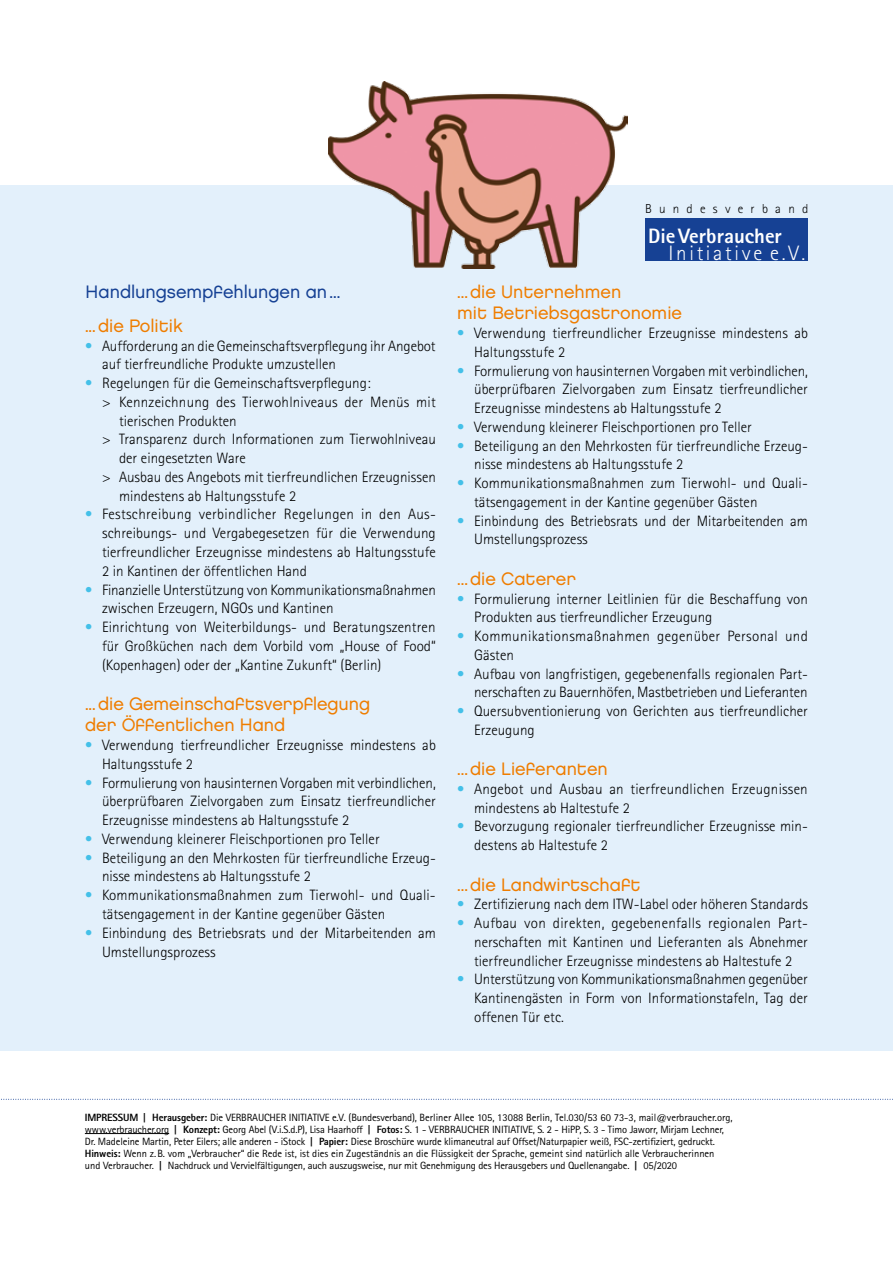
<style>
.page{position:relative;width:893px;height:1263px;background:#fff}
.page>*{position:absolute;margin:0;border:0;box-sizing:border-box;transform-origin:0 0}
.t1{font:800 20.85px "Rotis Sans Serif";color:#fff}
.t2{font:300 20.85px "Rotis Sans Serif";letter-spacing:.13em;color:#fff}
.t3{font:18px/21.6px "Chalet London Nineteen Eighty";color:#ef7d00}
.t4{font:18px "Chalet London Nineteen Eighty";color:#164194}
.t5{font:300 15px/18.8px "Rotis Sans Serif";color:#000}
.t6{font:300 15px/18.8px "Rotis Sans Serif";letter-spacing:.025em;color:#000}
.t7{font:300 13.05px "Rotis Sans Serif";color:#000}
.t8{font:10.5px/12px "Rotis Sans Serif";letter-spacing:-.01em;color:#000}
.s1{color:#44c0e8}
.s2{font-weight:800}
.s3{font-weight:700}
</style>
<div class="page">
<div style="left:0;top:185px;width:893px;height:865px;background:#e3f0fb"></div>
<hr style="left:85px;top:1133px;width:84px;height:1px;background:#000">
<svg style="left:1px;top:1099px;width:892px;height:1px"></svg>
<img style="left:328px;top:81px;width:299px;height:188px">
<div style="left:645px;top:219px;width:163px;height:42px;background:#164194"></div>
<p class="t4" style="left:86px;top:280px;width:256px">Handlungsempfehlungen an...</p>
<p class="t3" style="left:85px;top:315px;width:99px">...die Politik</p>
<p class="t5" style="left:102px;top:336px;width:335px;text-indent:-17px"><span class="s1">•</span> Aufforderung an die Gemeinschaftsverpflegung ihr Angebot auf tierfreundliche Produkte umzustellen</p>
<p class="t5" style="left:85px;top:374px;width:287px"><span class="s1">•</span> Regelungen für die Gemeinschaftsverpflegung:</p>
<p class="t5" style="left:102px;top:393px;width:335px">&gt; Kennzeichnung des Tierwohlniveaus der Menüs mit</p>
<p class="t5" style="left:119px;top:411px;width:119px">tierischen Produkten</p>
<p class="t5" style="left:102px;top:430px;width:335px">&gt; Transparenz durch Informationen zum Tierwohlniveau</p>
<p class="t5" style="left:119px;top:449px;width:128px">der eingesetzten Ware</p>
<p class="t5" style="left:102px;top:468px;width:335px">&gt; Ausbau des Angebots mit tierfreundlichen Erzeugnissen</p>
<p class="t5" style="left:119px;top:486px;width:179px">mindestens ab Haltungsstufe 2</p>
<p class="t5" style="left:102px;top:505px;width:335px;text-align:justify;text-indent:-17px"><span class="s1">•</span> Festschreibung verbindlicher Regelungen in den Aus&shy;schreibungs- und Vergabegesetzen für die Verwendung tierfreundlicher Erzeugnisse mindestens ab Haltungsstufe 2 in Kantinen der öffentlichen Hand</p>
<p class="t5" style="left:102px;top:580px;width:335px;text-indent:-17px"><span class="s1">•</span> Finanzielle Unterstützung von Kommunikationsmaßnahmen zwischen Erzeugern, NGOs und Kantinen</p>
<p class="t5" style="left:102px;top:618px;width:335px;text-align:justify;text-indent:-17px"><span class="s1">•</span> Einrichtung von Weiterbildungs- und Beratungszentren für Großküchen nach dem Vorbild vom „House of Food“ (Kopenhagen) oder der „Kantine Zukunft“ (Berlin)</p>
<p class="t3" style="left:85px;top:693px;width:287px">...die Gemeinschaftsverpflegung der Öffentlichen Hand</p>
<p class="t5" style="left:102px;top:736px;width:335px;text-indent:-17px"><span class="s1">•</span> Verwendung tierfreundlicher Erzeugnisse mindestens ab<br>Haltungsstufe 2</p>
<p class="t5" style="left:102px;top:773px;width:335px;text-align:justify;text-indent:-17px"><span class="s1">•</span> Formulierung von hausinternen Vorgaben mit verbindlichen, überprüfbaren Zielvorgaben zum Einsatz tierfreundlicher Erzeugnisse mindestens ab Haltungsstufe 2</p>
<p class="t5" style="left:85px;top:829px;width:296px"><span class="s1">•</span> Verwendung kleinerer Fleischportionen pro Teller</p>
<p class="t5" style="left:102px;top:848px;width:335px;text-indent:-17px"><span class="s1">•</span> Beteiligung an den Mehrkosten für tierfreundliche Erzeug&shy;nisse mindestens ab Haltungsstufe 2</p>
<p class="t5" style="left:102px;top:886px;width:335px;text-indent:-17px"><span class="s1">•</span> Kommunikationsmaßnahmen zum Tierwohl- und Quali&shy;tätsengagement in der Kantine gegenüber Gästen</p>
<p class="t5" style="left:102px;top:923px;width:335px;text-indent:-17px"><span class="s1">•</span> Einbindung des Betriebsrats und der Mitarbeitenden am<br>Umstellungsprozess</p>
<p class="t7" style="left:645px;top:201px;width:165px">B u n d e s v e r b a n d</p>
<h1 class="t1" style="left:648px;top:223px;width:135px">DieVerbraucher</h1>
<h1 class="t2" style="left:668px;top:240px;width:138px">Initiative e.V.</h1>
<p class="t3" style="left:457px;top:281px;width:226px">...die Unternehmen<br>mit Betriebsgastronomie</p>
<p class="t5" style="left:474px;top:324px;width:335px;text-indent:-17px"><span class="s1">•</span> Verwendung tierfreundlicher Erzeugnisse mindestens ab<br>Haltungsstufe 2</p>
<p class="t5" style="left:474px;top:361px;width:335px;text-align:justify;text-indent:-17px"><span class="s1">•</span> Formulierung von hausinternen Vorgaben mit verbindlichen, überprüfbaren Zielvorgaben zum Einsatz tierfreundlicher Erzeugnisse mindestens ab Haltungsstufe 2</p>
<p class="t5" style="left:457px;top:417px;width:296px"><span class="s1">•</span> Verwendung kleinerer Fleischportionen pro Teller</p>
<p class="t5" style="left:474px;top:436px;width:335px;text-indent:-17px"><span class="s1">•</span> Beteiligung an den Mehrkosten für tierfreundliche Erzeug&shy;nisse mindestens ab Haltungsstufe 2</p>
<p class="t5" style="left:474px;top:474px;width:335px;text-indent:-17px"><span class="s1">•</span> Kommunikationsmaßnahmen zum Tierwohl- und Quali&shy;tätsengagement in der Kantine gegenüber Gästen</p>
<p class="t5" style="left:474px;top:511px;width:335px;text-indent:-17px"><span class="s1">•</span> Einbindung des Betriebsrats und der Mitarbeitenden am<br>Umstellungsprozess</p>
<p class="t3" style="left:457px;top:568px;width:120px">...die Caterer</p>
<p class="t5" style="left:474px;top:589px;width:335px;text-indent:-17px"><span class="s1">•</span> Formulierung interner Leitlinien für die Beschaffung von<br>Produkten aus tierfreundlicher Erzeugung</p>
<p class="t6" style="left:474px;top:627px;width:335px;text-indent:-17px"><span class="s1">•</span> Kommunikationsmaßnahmen gegenüber Personal und<br>Gästen</p>
<p class="t5" style="left:457px;top:664px;width:352px;text-align:right"><span class="s1">•</span> Aufbau von langfristigen, gegebenenfalls regionalen Part&shy;nerschaften zu Bauernhöfen, Mastbetrieben und Lieferanten</p>
<p class="t5" style="left:474px;top:702px;width:335px;text-indent:-17px"><span class="s1">•</span> Quersubventionierung von Gerichten aus tierfreundlicher<br>Erzeugung</p>
<p class="t3" style="left:457px;top:758px;width:152px">...die Lieferanten</p>
<p class="t5" style="left:474px;top:779px;width:335px;text-indent:-17px"><span class="s1">•</span> Angebot und Ausbau an tierfreundlichen Erzeugnissen mindestens ab Haltestufe 2</p>
<p class="t5" style="left:474px;top:817px;width:335px;text-indent:-17px"><span class="s1">•</span> Bevorzugung regionaler tierfreundlicher Erzeugnisse min&shy;destens ab Haltestufe 2</p>
<p class="t3" style="left:457px;top:873px;width:185px">...die Landwirtschaft</p>
<p class="t5" style="left:457px;top:895px;width:352px"><span class="s1">•</span> Zertifizierung nach dem ITW-Label oder höheren Standards</p>
<p class="t5" style="left:474px;top:913px;width:335px;text-align:justify;text-indent:-17px"><span class="s1">•</span> Aufbau von direkten, gegebenenfalls regionalen Part&shy;nerschaften mit Kantinen und Lieferanten als Abnehmer tierfreundlicher Erzeugnisse mindestens ab Haltestufe 2</p>
<p class="t5" style="left:474px;top:970px;width:335px;text-align:justify;text-indent:-17px"><span class="s1">•</span> Unterstützung von Kommunikationsmaßnahmen gegenüber Kantinengästen in Form von Informationstafeln, Tag der offenen Tür etc.</p>
<p class="t8" style="left:85px;top:1111px;width:649px"><span class="s2">IMPRESSUM</span> <span class="s3">|</span> <span class="s2">Herausgeber:</span> Die VERBRAUCHER INITIATIVE e.V. (Bundesverband), Berliner Allee 105, 13088 Berlin, Tel.030/53 60 73-3, mail@verbraucher.org, www.verbraucher.org <span class="s3">|</span> <span class="s2">Konzept:</span> Georg Abel (V.i.S.d.P), Lisa Haarhoff <span class="s3">|</span> <span class="s2">Fotos:</span> S. 1 - VERBRAUCHER INITIATIVE, S. 2 - HiPP, S. 3 - Timo Jaworr, Mirjam Lechner, Dr. Madeleine Martin, Peter Eilers; alle anderen - iStock <span class="s3">|</span> <span class="s2">Papier:</span> Diese Broschüre wurde klimaneutral auf Offset/Naturpapier weiß, FSC-zertifiziert, gedruckt.<br><span class="s2">Hinweis:</span> Wenn z.B. vom „Verbraucher“ die Rede ist, ist dies ein Zugeständnis an die Flüssigkeit der Sprache, gemeint sind natürlich alle Verbraucherinnen und Verbraucher. <span class="s3">|</span> Nachdruck und Vervielfältigungen, auch auszugsweise, nur mit Genehmigung des Herausgebers und Quellenangabe. <span class="s3">|</span> 05/2020</p>
</div>
